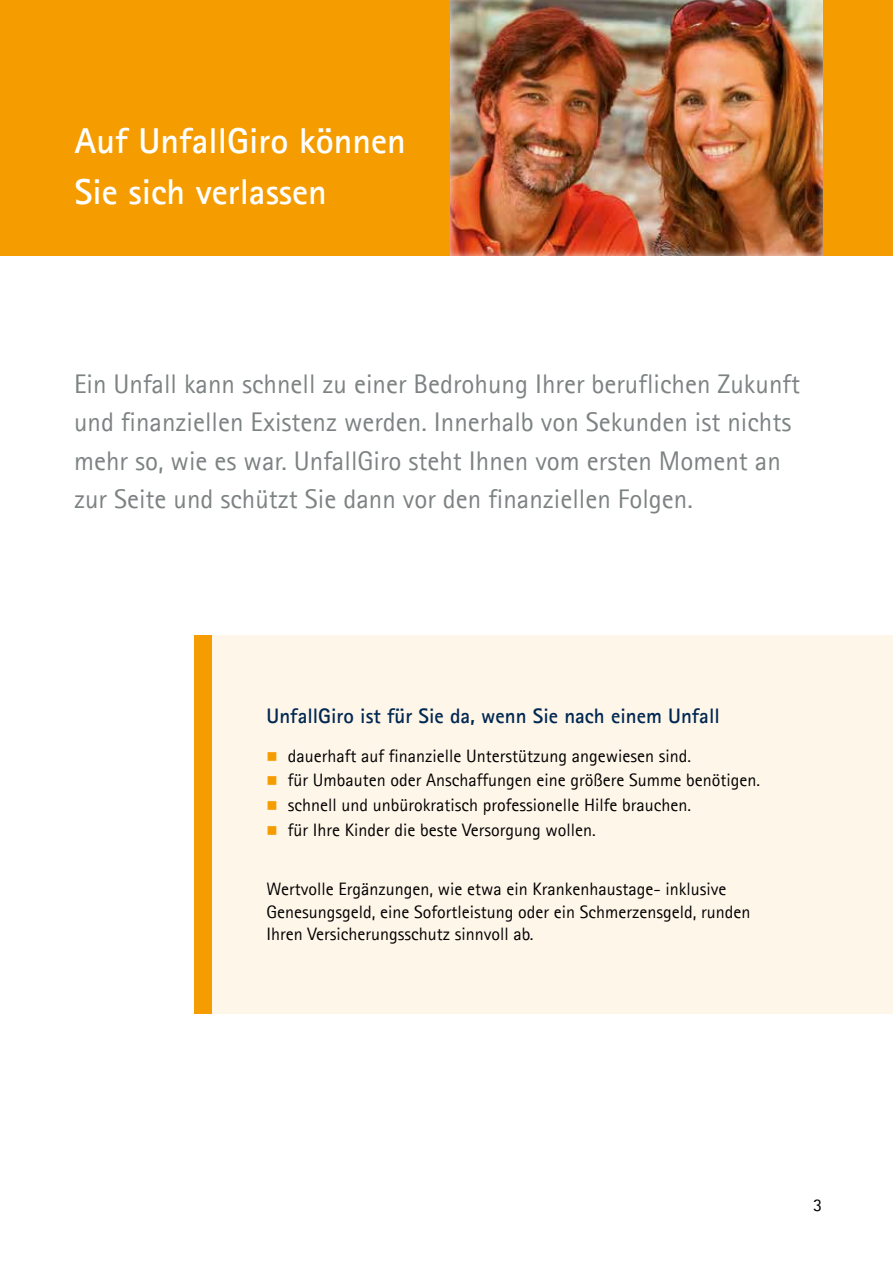
<style>
.page{position:relative;width:893px;height:1263px;background:#fff}
.page>*{position:absolute;margin:0;border:0;box-sizing:border-box;transform-origin:0 0}
.t1{font:700 36px/50.1px "Agfa Rotis Sans Serif";color:#fff}
.t2{font:27px/38.2px "Agfa Rotis Sans Serif";color:#7d8282}
.t3{font:700 21px "Agfa Rotis Sans Serif";color:#002851}
.t4{font:18px/24.6px "Agfa Rotis Sans Serif";color:#000}
</style>
<div class="page">
<div style="left:0;top:0;width:893px;height:255px;background:#f59c00"></div>
<div style="left:450px;top:0;width:373px;height:257px;background:#fff;opacity:.75"></div>
<div style="left:212px;top:635px;width:681px;height:378px;background:#fff6ea"></div>
<div style="left:194px;top:635px;width:18px;height:378px;background:#f59c00"></div>
<h1 class="t1" style="left:74px;top:115px;width:333px">Auf UnfallGiro können<br>Sie sich verlassen</h1>
<p class="t2" style="left:74px;top:364px;width:727px">Ein Unfall kann schnell zu einer Bedrohung Ihrer beruflichen Zukunft und finanziellen Existenz werden. Innerhalb von Sekunden ist nichts mehr so, wie es war. UnfallGiro steht Ihnen vom ersten Moment an zur Seite und schützt Sie dann vor den finanziellen Folgen.</p>
<p class="t3" style="left:267px;top:702px;width:455px">UnfallGiro ist für Sie da, wenn Sie nach einem Unfall</p>
<p class="t4" style="left:288px;top:743px;width:474px">dauerhaft auf finanzielle Unterstützung angewiesen sind.<br>für Umbauten oder Anschaffungen eine größere Summe benötigen. schnell und unbürokratisch professionelle Hilfe brauchen.<br>für Ihre Kinder die beste Versorgung wollen.</p>
<p class="t4" style="left:267px;top:878px;width:485px;line-height:22.5px">Wertvolle Ergänzungen, wie etwa ein Krankenhaustage- inklusive<br>Genesungsgeld, eine Sofortleistung oder ein Schmerzensgeld, runden<br>Ihren Versicherungsschutz sinnvoll ab.</p>
<p class="t4" style="left:813px;top:1192px;width:10px">3</p>
</div>
